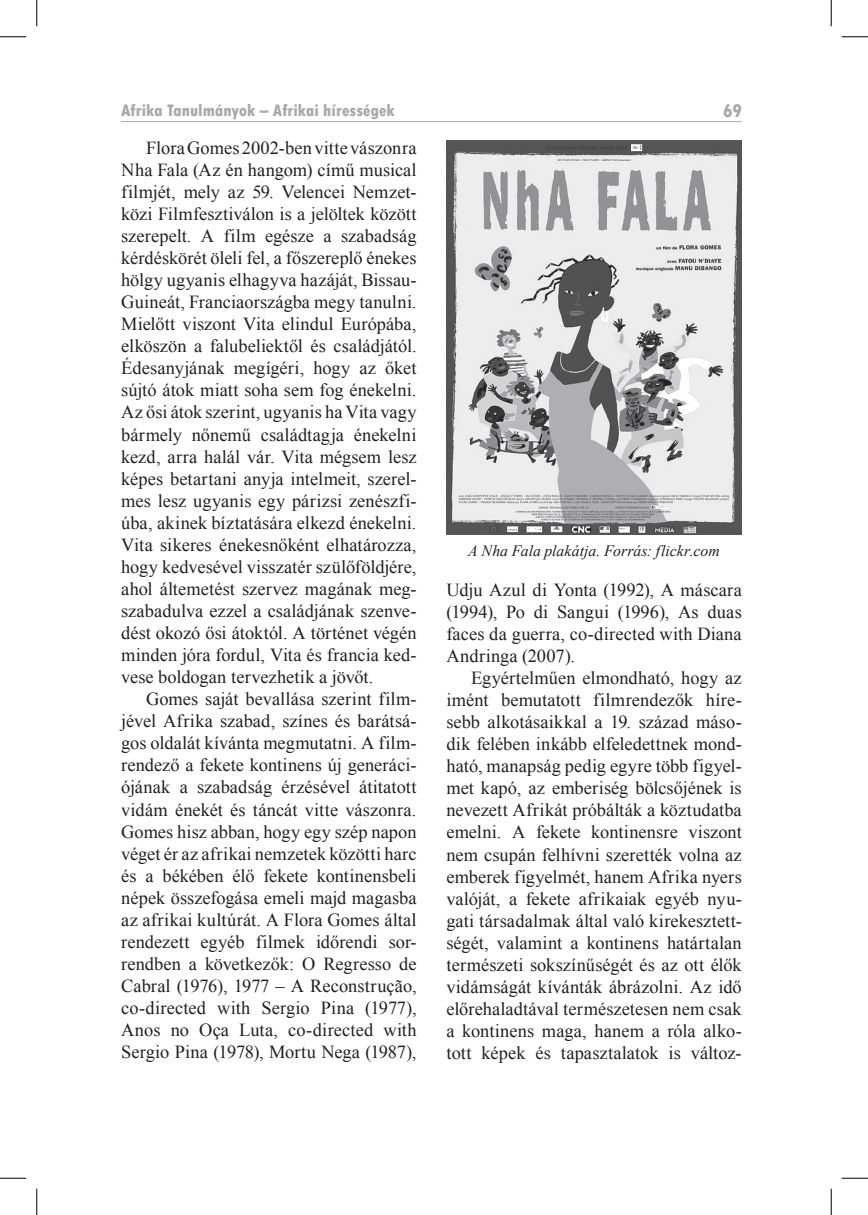
<style>
.page{position:relative;width:868px;height:1215px;background:#fff}
.page>*{position:absolute;margin:0;border:0;box-sizing:border-box;transform-origin:0 0}
.t1{font:800 condensed 19.25px "Tw Cen";color:#a8a9ad}
.t2{font:18.38px/22.1px "Times New Roman";letter-spacing:.005em;color:#231f20;text-align:justify}
.t3{font:800 condensed 17.5px "Tw Cen";color:#a8a9ad}
.t4{font:italic 15.75px "Times New Roman";color:#231f20}
</style>
<div class="page">
<hr style="left:121px;top:121px;width:620px;height:1px;background:#a8a9ad">
<img style="left:446px;top:141px;width:295px;height:393px">
<svg style="left:0;top:36px;width:26px;height:1px"></svg>
<svg style="left:841px;top:36px;width:26px;height:1px"></svg>
<svg style="left:0;top:1177px;width:26px;height:1px"></svg>
<svg style="left:841px;top:1177px;width:26px;height:1px"></svg>
<svg style="left:36px;top:0;width:1px;height:26px"></svg>
<svg style="left:36px;top:1188px;width:1px;height:26px"></svg>
<svg style="left:830px;top:0;width:1px;height:26px"></svg>
<svg style="left:830px;top:1188px;width:1px;height:26px"></svg>
<p class="t3" style="left:121px;top:100px;width:275px">Afrika Tanulmányok – Afrikai hírességek</p>
<p class="t1" style="left:723px;top:99px;width:20px">69</p>
<p class="t2" style="left:121px;top:136px;width:297px;text-indent:25px">Flora Gomes 2002-ben vitte vászonra Nha Fala (Az én hangom) című musical filmjét, mely az 59. Velencei Nemzet&shy;közi Filmfesztiválon is a jelöltek között szerepelt. A film egésze a szabadság kérdéskörét öleli fel, a főszereplő énekes hölgy ugyanis elhagyva hazáját, Bissau-Guineát, Franciaországba megy tanulni.<br>Mielőtt viszont Vita elindul Európába, elköszön a falubeliektől és családjától.<br>Édesanyjának megígéri, hogy az őket sújtó átok miatt soha sem fog énekelni.<br>Az ősi átok szerint, ugyanis ha Vita vagy bármely nőnemű családtagja énekelni kezd, arra halál vár. Vita mégsem lesz képes betartani anyja intelmeit, szerel&shy;mes lesz ugyanis egy párizsi zenészfi&shy;úba, akinek bíztatására elkezd énekelni.<br>Vita sikeres énekesnőként elhatározza, hogy kedvesével visszatér szülőföldjére, ahol áltemetést szervez magának meg&shy;szabadulva ezzel a családjának szenve&shy;dést okozó ősi átoktól. A történet végén minden jóra fordul, Vita és francia ked&shy;vese boldogan tervezhetik a jövőt.</p>
<p class="t2" style="left:121px;top:687px;width:297px;text-indent:25px">Gomes saját bevallása szerint film&shy;jével Afrika szabad, színes és barátsá&shy;gos oldalát kívánta megmutatni. A film&shy;rendező a fekete kontinens új generáci&shy;ójának a szabadság érzésével átitatott vidám énekét és táncát vitte vászonra.<br>Gomes hisz abban, hogy egy szép napon véget ér az afrikai nemzetek közötti harc és a békében élő fekete kontinensbeli népek összefogása emeli majd magasba az afrikai kultúrát. A Flora Gomes által rendezett egyéb filmek időrendi sor&shy;rendben a következők: O Regresso de Cabral (1976), 1977 – A Reconstrução, co-directed with Sergio Pina (1977), Anos no Oça Luta, co-directed with Sergio Pina (1978), Mortu Nega (1987),</p>
<p class="t4" style="left:468px;top:539px;width:253px">A Nha Fala plakátja. Forrás: flickr.com</p>
<p class="t2" style="left:446px;top:578px;width:297px">Udju Azul di Yonta (1992), A máscara (1994), Po di Sangui (1996), As duas faces da guerra, co-directed with Diana Andringa (2007).</p>
<p class="t2" style="left:446px;top:666px;width:297px;text-indent:25px">Egyértelműen elmondható, hogy az imént bemutatott filmrendezők híre&shy;sebb alkotásaikkal a 19. század máso&shy;dik felében inkább elfeledettnek mond&shy;ható, manapság pedig egyre több figyel&shy;met kapó, az emberiség bölcsőjének is nevezett Afrikát próbálták a köztudatba emelni. A fekete kontinensre viszont nem csupán felhívni szerették volna az emberek figyelmét, hanem Afrika nyers valóját, a fekete afrikaiak egyéb nyu&shy;gati társadalmak által való kirekesztett&shy;ségét, valamint a kontinens határtalan természeti sokszínűségét és az ott élők vidámságát kívánták ábrázolni. Az idő előrehaladtával természetesen nem csak a kontinens maga, hanem a róla alko&shy;tott képek és tapasztalatok is változ-</p>
</div>
